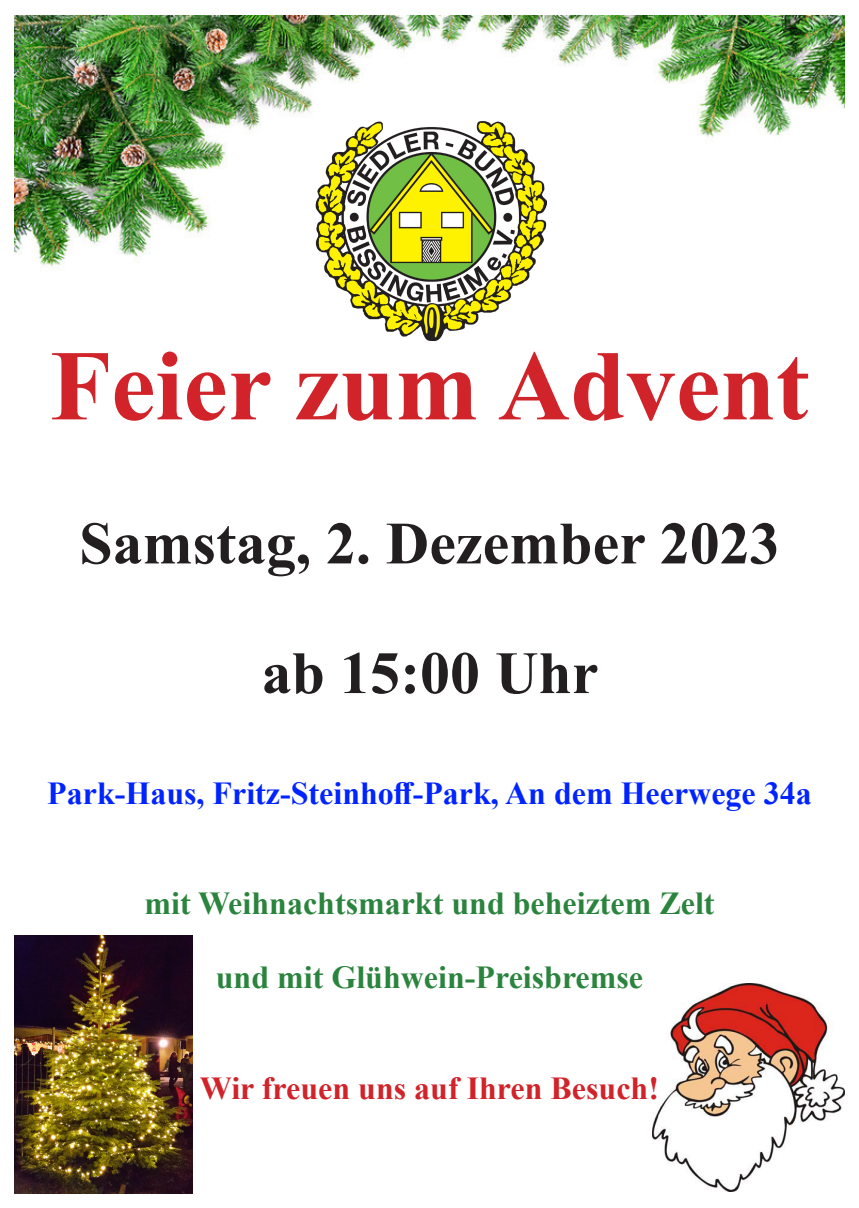
<style>
.page{position:relative;width:859px;height:1208px;background:#fff}
.page>*{position:absolute;margin:0;border:0;box-sizing:border-box;transform-origin:0 0}
.t1{font:700 100px "Times New Roman";color:#d1232a}
.t2{font:700 60px/129.6px "Times New Roman";color:#231f20;text-align:center}
.t3{font:700 32px "Times New Roman";color:#2b843e}
.t4{font:700 32px "Times New Roman";color:#0024ff}
.t5{font:700 32px "Times New Roman";color:#d1232a}
.s1{color:#d2232a}
</style>
<div class="page">
<img style="left:652px;top:983px;width:193px;height:209px">
<img style="left:14px;top:15px;width:831px;height:254px">
<img style="left:315px;top:119px;width:231px;height:221px">
<img style="left:14px;top:935px;width:179px;height:258px">
<h1 class="t1" style="left:50px;top:314px;width:761px">F<span class="s1">eier</span> zum Advent</h1>
<h2 class="t2" style="left:79px;top:477px;width:702px">Samstag, 2. Dezember 2023 ab 15:00 Uhr</h2>
<p class="t4" style="left:47px;top:769px;width:766px">Park-Haus, Fritz-Steinhoff-Park, An dem Heerwege 34a</p>
<p class="t3" style="left:144px;top:880px;width:572px">mit Weihnachtsmarkt und beheiztem Zelt</p>
<p class="t3" style="left:216px;top:954px;width:429px">und mit Glühwein-Preisbremse</p>
<p class="t5" style="left:200px;top:1065px;width:461px">Wir freuen uns auf Ihren Besuch!</p>
</div>
